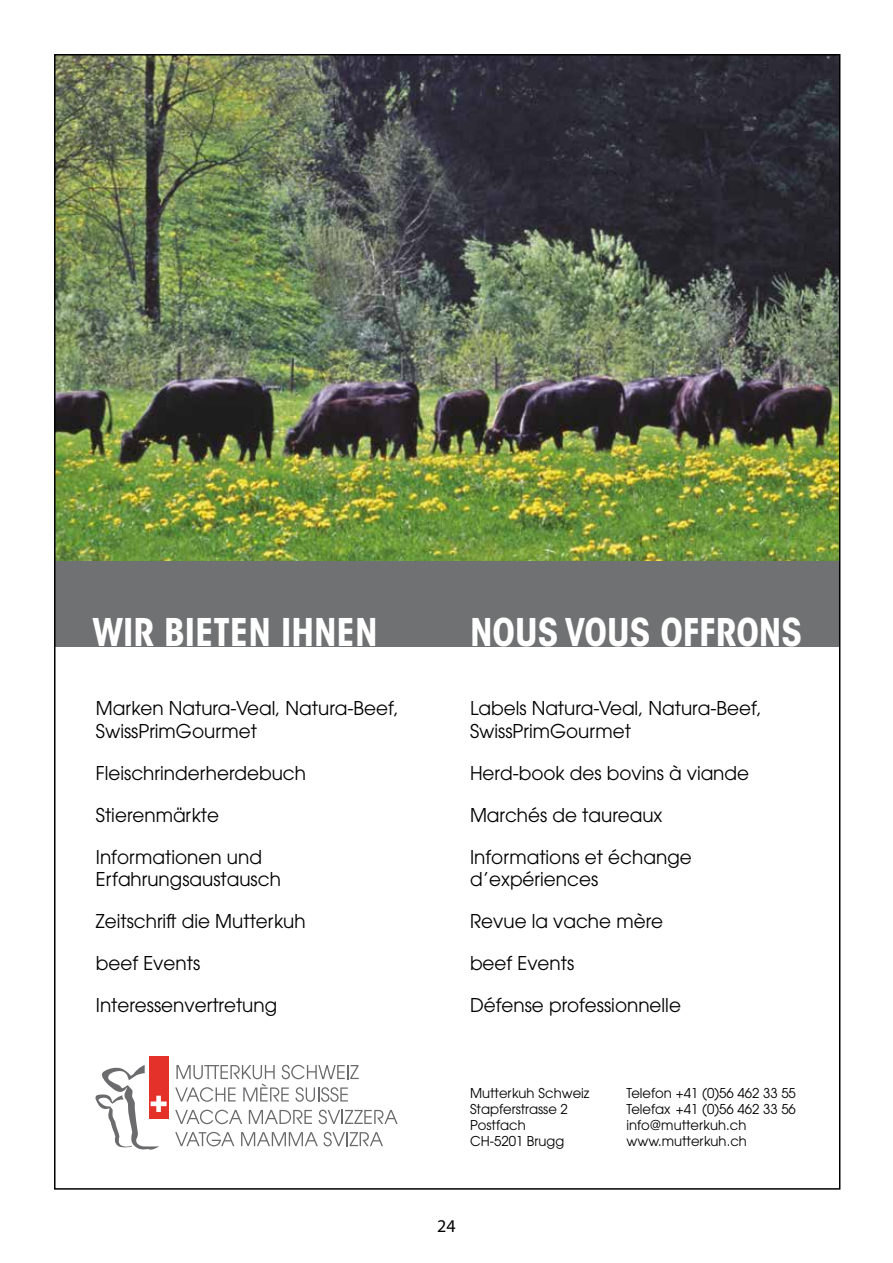
<style>
.page{position:relative;width:893px;height:1263px;background:#fff}
.page>*{position:absolute;margin:0;border:0;box-sizing:border-box;transform-origin:0 0}
.t1{font:700 condensed 37.95px "ITC Avant Garde Std";color:#fff}
.t2{font:18.9px/22.8px "ITC Avant Garde Std";color:#000}
.t3{font:18px "Myriad Pro";color:#000}
.t4{font:13.5px/16.2px "ITC Avant Garde Std";color:#000}
</style>
<div class="page">
<img style="left:57px;top:57px;width:780px;height:504px">
<div style="left:55px;top:561px;width:785px;height:85px;background:#707172"></div>
<svg style="left:175px;top:1132px;width:59px;height:14px"></svg>
<svg style="left:241px;top:1132px;width:142px;height:14px"></svg>
<svg style="left:175px;top:1110px;width:67px;height:14px"></svg>
<svg style="left:249px;top:1110px;width:63px;height:14px"></svg>
<svg style="left:319px;top:1110px;width:79px;height:14px"></svg>
<div style="left:149px;top:1056px;width:20px;height:62px;background:#e4312a"></div>
<svg style="left:175px;top:1065px;width:184px;height:37px"></svg>
<svg style="left:96px;top:1065px;width:71px;height:84px"></svg>
<h1 class="t1" style="left:92px;top:608px;width:287px">WIR BIETEN IHNEN</h1>
<h1 class="t1" style="left:470px;top:608px;width:333px">NOUS VOUS OFFRONS</h1>
<p class="t2" style="left:96px;top:697px;width:305px">Marken Natura-Veal, Natura-Beef,<br>SwissPrimGourmet</p>
<p class="t2" style="left:96px;top:761px;width:212px">Fleischrinderherdebuch</p>
<p class="t2" style="left:96px;top:803px;width:125px">Stierenmärkte</p>
<p class="t2" style="left:96px;top:845px;width:187px">Informationen und<br>Erfahrungsaustausch</p>
<p class="t2" style="left:96px;top:910px;width:211px">Zeitschrift die Mutterkuh</p>
<p class="t2" style="left:96px;top:952px;width:106px">beef Events</p>
<p class="t2" style="left:96px;top:993px;width:183px">Interessenvertretung</p>
<p class="t2" style="left:470px;top:696px;width:293px">Labels Natura-Veal, Natura-Beef,<br>SwissPrimGourmet</p>
<p class="t2" style="left:470px;top:761px;width:281px">Herd-book des bovins à viande</p>
<p class="t2" style="left:470px;top:803px;width:194px">Marchés de taureaux</p>
<p class="t2" style="left:470px;top:845px;width:223px">Informations et échange d’expériences</p>
<p class="t2" style="left:470px;top:910px;width:195px">Revue la vache mère</p>
<p class="t2" style="left:470px;top:951px;width:106px">beef Events</p>
<p class="t2" style="left:470px;top:993px;width:212px">Défense professionnelle</p>
<p class="t4" style="left:470px;top:1084px;width:121px">Mutterkuh Schweiz<br>Stapferstrasse 2<br>Postfach<br>CH-5201 Brugg</p>
<p class="t4" style="left:626px;top:1084px;width:171px">Telefon +41 (0)56 462 33 55<br>Telefax +41 (0)56 462 33 56 info@mutterkuh.ch www.mutterkuh.ch</p>
<p class="t3" style="left:437px;top:1215px;width:20px">24</p>
</div>
